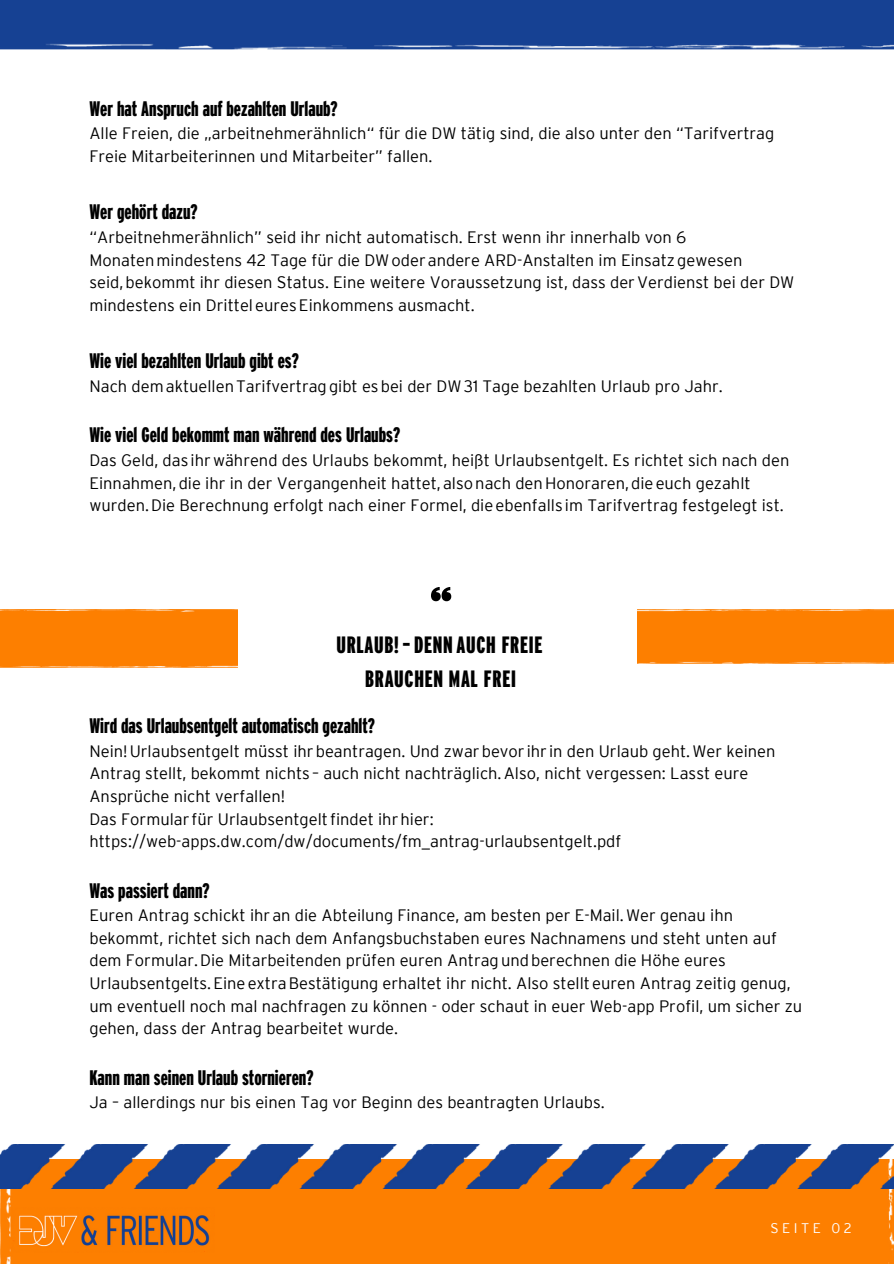
<style>
.page{position:relative;width:894px;height:1264px;background:#fff}
.page>*{position:absolute;margin:0;border:0;box-sizing:border-box;transform-origin:0 0}
.t1{font:23.55px "Interstate Black Comp";letter-spacing:.03em;color:#000}
.t2{font:21px "Interstate Black Comp";color:#000}
.t3{font:300 16.5px/22.5px "Interstate";color:#000}
.t4{font:300 13.95px "Interstate";letter-spacing:.25em;color:#fff}
</style>
<div class="page">
<svg style="left:431px;top:587px;width:20px;height:14px"></svg>
<div style="left:637px;top:609px;width:256px;height:54px;background:#fd7f00"></div>
<div style="left:0;top:609px;width:237px;height:58px;background:#fd7f00"></div>
<div style="left:0;top:1188px;width:893px;height:75px;background:#fd7f00"></div>
<img style="left:11px;top:1207px;width:203px;height:45px">
<div style="left:0;top:0;width:893px;height:50px;background:#164193"></div>
<img style="left:0;top:1144px;width:893px;height:44px">
<p class="t2" style="left:89px;top:97px;width:250px">Wer hat Anspruch auf bezahlten Urlaub?</p>
<p class="t3" style="left:89px;top:124px;width:686px">Alle Freien, die „arbeitnehmerähnlich“ für die DW tätig sind, die also unter den “Tarifvertrag<br>Freie Mitarbeiterinnen und Mitarbeiter” fallen.</p>
<p class="t2" style="left:89px;top:200px;width:110px">Wer gehört dazu?</p>
<p class="t3" style="left:89px;top:227px;width:706px">“Arbeitnehmerähnlich” seid ihr nicht automatisch. Erst wenn ihr innerhalb von 6<br>Monatenmindestens 42 Tage für die DWoderandere ARD-Anstalten im Einsatzgewesen seid,bekommt ihr diesen Status. Eine weitere Voraussetzung ist, dass derVerdienst bei der DW mindestens ein DritteleuresEinkommens ausmacht.</p>
<p class="t2" style="left:89px;top:349px;width:211px">Wie viel bezahlten Urlaub gibt es?</p>
<p class="t3" style="left:89px;top:376px;width:634px">Nach demaktuellenTarifvertraggibt esbei der DW31 Tage bezahlten Urlaub pro Jahr.</p>
<p class="t2" style="left:89px;top:423px;width:312px">Wie viel Geld bekommt man während des Urlaubs?</p>
<p class="t3" style="left:89px;top:450px;width:701px">Das Geld, das ihrwährend des Urlaubs bekommt, heißt Urlaubsentgelt. Es richtet sich nach den<br>Einnahmen,die ihr in der Vergangenheit hattet,alsonach denHonoraren,dieeuch gezahlt wurden.Die Berechnung erfolgt nach einer Formel, dieebenfalls im Tarifvertrag festgelegt ist.</p>
<p class="t1" style="left:336px;top:632px;width:207px">URLAUB!–DENN AUCH FREIE</p>
<p class="t1" style="left:365px;top:665px;width:152px">BRAUCHEN MAL FREI</p>
<p class="t2" style="left:89px;top:714px;width:287px">Wird das Urlaubsentgelt automatisch gezahlt?</p>
<p class="t3" style="left:89px;top:741px;width:687px">Nein!Urlaubsentgelt müsst ihrbeantragen. Und zwarbevor ihr in den Urlaub geht.Wer keinen<br>Antrag stellt, bekommt nichts – auch nicht nachträglich.Also, nicht vergessen: Lasst eure<br>Ansprüche nicht verfallen!</p>
<p class="t3" style="left:89px;top:808px;width:345px">Das Formular für Urlaubsentgeltfindet ihrhier:</p>
<p class="t3" style="left:89px;top:831px;width:533px">https://web-apps.dw.com/dw/documents/fm_antrag-urlaubsentgelt.pdf</p>
<p class="t2" style="left:89px;top:878px;width:122px">Was passiert dann?</p>
<p class="t3" style="left:89px;top:905px;width:714px">Euren Antrag schickt ihran die Abteilung Finance, am besten per E-Mail.Wer genau ihn bekommt, richtet sich nach dem Anfangsbuchstaben eures Nachnamens und steht unten auf dem Formular.Die Mitarbeitenden prüfen euren Antragundberechnen die Höhe eures Urlaubsentgelts.EineextraBestätigung erhaltet ihr nicht. Also stellteuren Antrag zeitig genug, um eventuell noch mal nachfragen zu können - oder schaut in euer Web-app Profil, um sicher zu gehen, dass der Antrag bearbeitet wurde.</p>
<p class="t2" style="left:89px;top:1065px;width:225px">Kann man seinen Urlaub stornieren?</p>
<p class="t3" style="left:89px;top:1092px;width:516px">Ja – allerdings nur bis einen Tag vor Beginn des beantragten Urlaubs.</p>
<p class="t4" style="left:770px;top:1223px;width:83px">SEITE 02</p>
</div>
